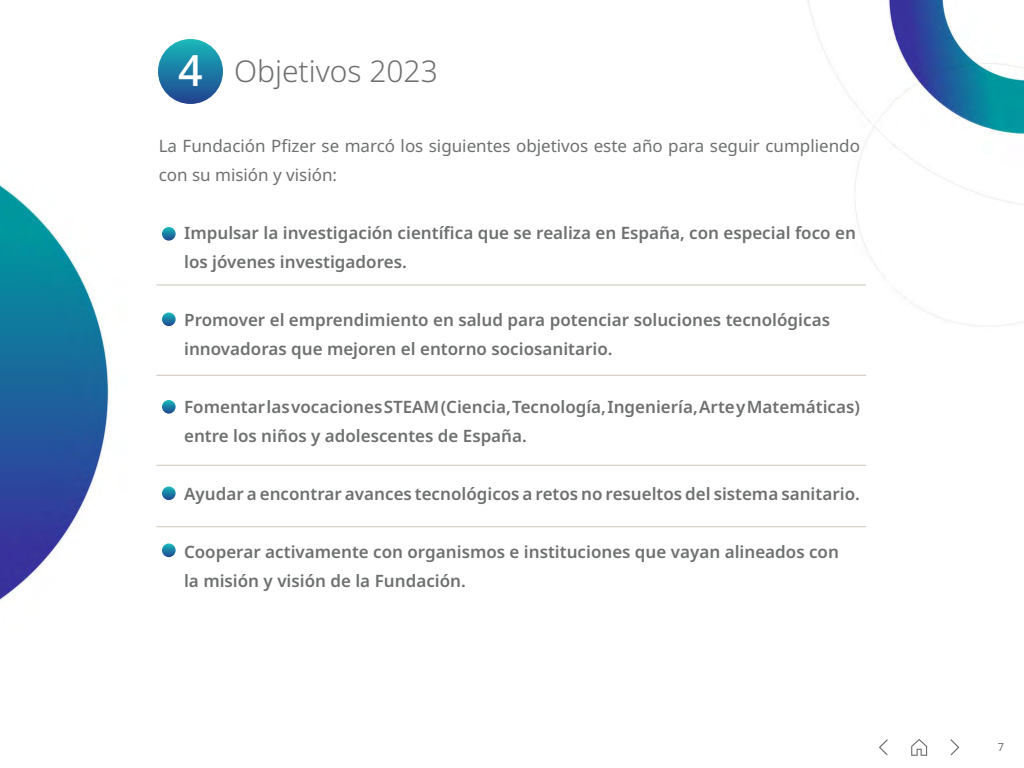
<style>
.page{position:relative;width:1024px;height:768px;background:#fff}
.page>*{position:absolute;margin:0;border:0;box-sizing:border-box;transform-origin:0 0}
.t1{font:500 43px "Noto Sans";color:#fff}
.t2{font:300 30px "Noto Sans";color:#6e7070}
.t3{font:600 17px/29px "Noto Sans";color:#6e7070}
.t4{font:17px/29px "Noto Sans";color:#6e7070}
.t5{font:11px "Noto Sans";color:#6e7070}
</style>
<div class="page">
<img style="left:0;top:0;width:1024px;height:756px">
<svg style="left:911px;top:739px;width:16px;height:17px"></svg>
<svg style="left:879px;top:739px;width:9px;height:16px"></svg>
<svg style="left:950px;top:739px;width:9px;height:16px"></svg>
<div style="left:158px;top:39px;width:65px;height:65px;background:linear-gradient(to bottom,#1ab8ba,#234290);border-radius:32px"></div>
<hr style="left:156px;top:285px;width:710px;height:1px;background:#ccc4b8">
<hr style="left:156px;top:375px;width:710px;height:1px;background:#ccc4b8">
<hr style="left:156px;top:465px;width:710px;height:1px;background:#ccc4b8">
<hr style="left:156px;top:526px;width:710px;height:1px;background:#ccc4b8">
<svg style="left:162px;top:227px;width:14px;height:14px"></svg>
<svg style="left:162px;top:312px;width:14px;height:14px"></svg>
<svg style="left:162px;top:400px;width:14px;height:14px"></svg>
<svg style="left:162px;top:486px;width:14px;height:14px"></svg>
<svg style="left:162px;top:544px;width:14px;height:13px"></svg>
<h1 class="t1" style="left:178px;top:40px;width:26px">4</h1>
<h2 class="t2" style="left:234px;top:50px;width:205px">Objetivos 2023</h2>
<p class="t4" style="left:159px;top:131px;width:703px">La Fundación Pfizer se marcó los siguientes objetivos este año para seguir cumpliendo con su misión y visión:</p>
<p class="t3" style="left:184px;top:218px;width:673px">Impulsar la investigación científica que se realiza en España, con especial foco en los jóvenes investigadores.</p>
<p class="t3" style="left:184px;top:305px;width:647px">Promover el emprendimiento en salud para potenciar soluciones tecnológicas innovadoras que mejoren el entorno sociosanitario.</p>
<p class="t3" style="left:184px;top:392px;width:677px">FomentarlasvocacionesSTEAM(Ciencia,Tecnología,Ingeniería,ArteyMatemáticas) entre los niños y adolescentes de España.</p>
<p class="t3" style="left:184px;top:479px;width:677px">Ayudar a encontrar avances tecnológicos a retos no resueltos del sistema sanitario.</p>
<p class="t3" style="left:184px;top:537px;width:656px">Cooperar activamente con organismos e instituciones que vayan alineados con la misión y visión de la Fundación.</p>
<p class="t5" style="left:998px;top:740px;width:8px">7</p>
</div>
